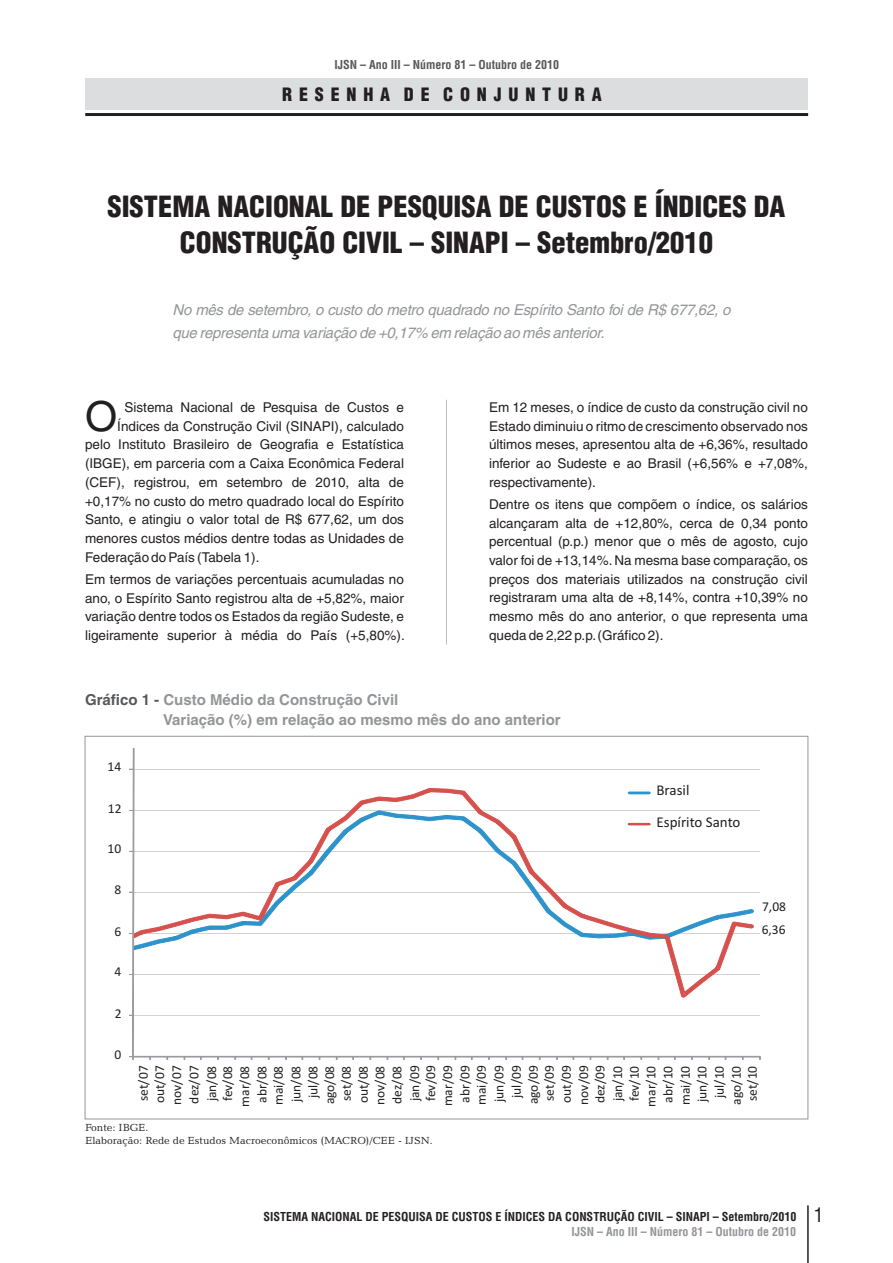
<style>
.page{position:relative;width:893px;height:1263px;background:#fff}
.page>*{position:absolute;margin:0;border:0;box-sizing:border-box;transform-origin:0 0}
.t1{font:41.4px "Helvetica LT";color:#231f20}
.t2{font:900 condensed 28.5px/35.5px "Helvetica LT";color:#231f20;text-align:center}
.t3{font:condensed 19.5px "Helvetica LT";color:#231f20}
.t4{font:900 condensed 18px "Helvetica LT";letter-spacing:.38em;color:#231f20}
.t5{font:italic 15px/23px "Helvetica LT";letter-spacing:-.02em;color:#939598}
.t6{font:700 15px/20.7px "Helvetica LT";color:#939598}
.t7{font:15px "Calibri";color:#231f20}
.t8{font:13.5px/18.8px "Helvetica LT";color:#231f20;text-align:justify}
.t9{font:13.5px/17px "Calibri";color:#231f20;text-align:center}
.t10{font:700 condensed 12px "Helvetica LT";color:#231f20}
.t11{font:700 condensed 12px "Helvetica LT";color:#57585a}
.t12{font:700 condensed 12px "Helvetica LT";color:#939598}
.t13{font:10.5px/12.6px "Candida BT";color:#231f20}
.s1{color:#57585a}
</style>
<div class="page">
<div style="left:85px;top:78px;width:723px;height:31px;background:#dcdddf"></div>
<hr style="left:85px;top:113px;width:723px;height:3px;background:#231f20">
<hr style="left:446px;top:400px;width:1px;height:244px;background:#bcbdc0">
<hr style="left:807px;top:1205px;width:1px;height:58px;background:#231f20">
<hr style="left:133px;top:1015px;width:627px;height:1px;background:#d1d2d4">
<hr style="left:133px;top:974px;width:627px;height:1px;background:#d1d2d4">
<hr style="left:133px;top:892px;width:627px;height:1px;background:#d1d2d4">
<hr style="left:133px;top:810px;width:627px;height:1px;background:#d1d2d4">
<hr style="left:133px;top:851px;width:627px;height:1px;background:#d1d2d4">
<hr style="left:133px;top:769px;width:627px;height:1px;background:#d1d2d4">
<hr style="left:133px;top:933px;width:627px;height:1px;background:#d1d2d4">
<div style="left:133px;top:1056px;width:627px;height:1px;border:1px solid #999b9e"></div>
<svg style="left:134px;top:788px;width:620px;height:209px"></svg>
<svg style="left:129px;top:748px;width:5px;height:311px"></svg>
<p class="t11" style="left:334px;top:60px;width:226px">IJSN – Ano III – Número 81 – Outubro de 2010</p>
<h3 class="t4" style="left:282px;top:88px;width:321px">RESENHA DE CONJUNTURA</h3>
<h2 class="t2" style="left:107px;top:192px;width:679px">SISTEMA NACIONAL DE PESQUISA DE CUSTOS E ÍNDICES DA<br>CONSTRUÇÃO CIVIL – SINAPI – Setembro/2010</h2>
<p class="t5" style="left:172px;top:299px;width:559px">No mês de setembro, o custo do metro quadrado no Espírito Santo foi de R$ 677,62, o que representa uma variação de +0,17% em relação ao mês anterior.</p>
<h1 class="t1" style="left:85px;top:398px;width:34px">O</h1>
<p class="t8" style="left:125px;top:399px;width:281px">Sistema Nacional de Pesquisa de Custos e</p>
<p class="t8" style="left:85px;top:417px;width:321px;text-indent:32px">Índices da Construção Civil (SINAPI), calculado pelo Instituto Brasileiro de Geografia e Estatística (IBGE), em parceria com a Caixa Econômica Federal (CEF), registrou, em setembro de 2010, alta de +0,17% no custo do metro quadrado local do Espírito Santo, e atingiu o valor total de R$ 677,62, um dos menores custos médios dentre todas as Unidades de Federação do País (Tabela 1).</p>
<p class="t8" style="left:85px;top:571px;width:321px">Em termos de variações percentuais acumuladas no ano, o Espírito Santo registrou alta de +5,82%, maior variação dentre todos os Estados da região Sudeste, e ligeiramente superior à média do País (+5,80%).</p>
<p class="t8" style="left:489px;top:399px;width:320px">Em 12 meses, o índice de custo da construção civil no Estado diminuiu o ritmo de crescimento observado nos últimos meses, apresentou alta de +6,36%, resultado inferior ao Sudeste e ao Brasil (+6,56% e +7,08%, respectivamente).</p>
<p class="t8" style="left:489px;top:496px;width:320px">Dentre os itens que compõem o índice, os salários alcançaram alta de +12,80%, cerca de 0,34 ponto percentual (p.p.) menor que o mês de agosto, cujo valor foi de +13,14%. Na mesma base comparação, os preços dos materiais utilizados na construção civil registraram uma alta de +8,14%, contra +10,39% no mesmo mês do ano anterior, o que representa uma queda de 2,22 p.p.(Gráfico 2).</p>
<p class="t6" style="left:163px;top:690px;width:399px;text-indent:-78px"><span class="s1">Gráfico 1 -</span> Custo Médio da Construção Civil<br>Variação (%) em relação ao mesmo mês do ano anterior</p>
<p class="t9" style="left:107px;top:759px;width:15px">14</p>
<p class="t9" style="left:108px;top:801px;width:15px">12</p>
<p class="t9" style="left:108px;top:841px;width:15px">10</p>
<p class="t9" style="left:115px;top:882px;width:8px">8</p>
<p class="t9" style="left:114px;top:924px;width:8px">6</p>
<p class="t9" style="left:114px;top:964px;width:8px">4</p>
<p class="t9" style="left:115px;top:1006px;width:8px">2</p>
<p class="t9" style="left:114px;top:1047px;width:8px">0</p>
<p class="t7" style="left:656px;top:784px;width:35px">Brasil</p>
<p class="t7" style="left:656px;top:815px;width:85px">Espírito Santo</p>
<p class="t9" style="left:762px;top:897px;width:26px;line-height:22.5px;text-align:left">7,08<br>6,36</p>
<p class="t9" style="left:136px;top:1105px;width:41px;text-align:justify;rotate:-90deg">set/07 out/07 nov/07 dez/07 jan/08</p>
<p class="t9" style="left:220px;top:1106px;width:42px;rotate:-90deg">fev/08 mar/08 abr/08 mai/08</p>
<p class="t9" style="left:289px;top:1105px;width:41px;rotate:-90deg">jun/08 jul/08 ago/08 set/08 out/08 nov/08 dez/08 jan/09</p>
<p class="t9" style="left:423px;top:1106px;width:42px;rotate:-90deg">fev/09 mar/09 abr/09 mai/09</p>
<p class="t9" style="left:491px;top:1104px;width:40px;rotate:-90deg">jun/09 jul/09 ago/09</p>
<p class="t9" style="left:542px;top:1105px;width:41px;text-align:justify;rotate:-90deg">set/09 out/09 nov/09 dez/09</p>
<p class="t9" style="left:610px;top:1107px;width:42px;text-align:right;rotate:-90deg">jan/10 fev/10 mar/10 abr/10 mai/10 jun/10 jul/10 ago/10</p>
<p class="t9" style="left:745px;top:1101px;width:37px;rotate:-90deg">set/10</p>
<p class="t13" style="left:85px;top:1122px;width:349px">Fonte: IBGE.<br>Elaboração: Rede de Estudos Macroeconômicos (MACRO)/CEE - IJSN.</p>
<p class="t10" style="left:264px;top:1211px;width:534px">SISTEMA NACIONAL DE PESQUISA DE CUSTOS E ÍNDICES DA CONSTRUÇÃO CIVIL – SINAPI – Setembro/2010</p>
<p class="t12" style="left:571px;top:1227px;width:226px">IJSN – Ano III – Número 81 – Outubro de 2010</p>
<h3 class="t3" style="left:814px;top:1207px;width:11px">1</h3>
</div>
